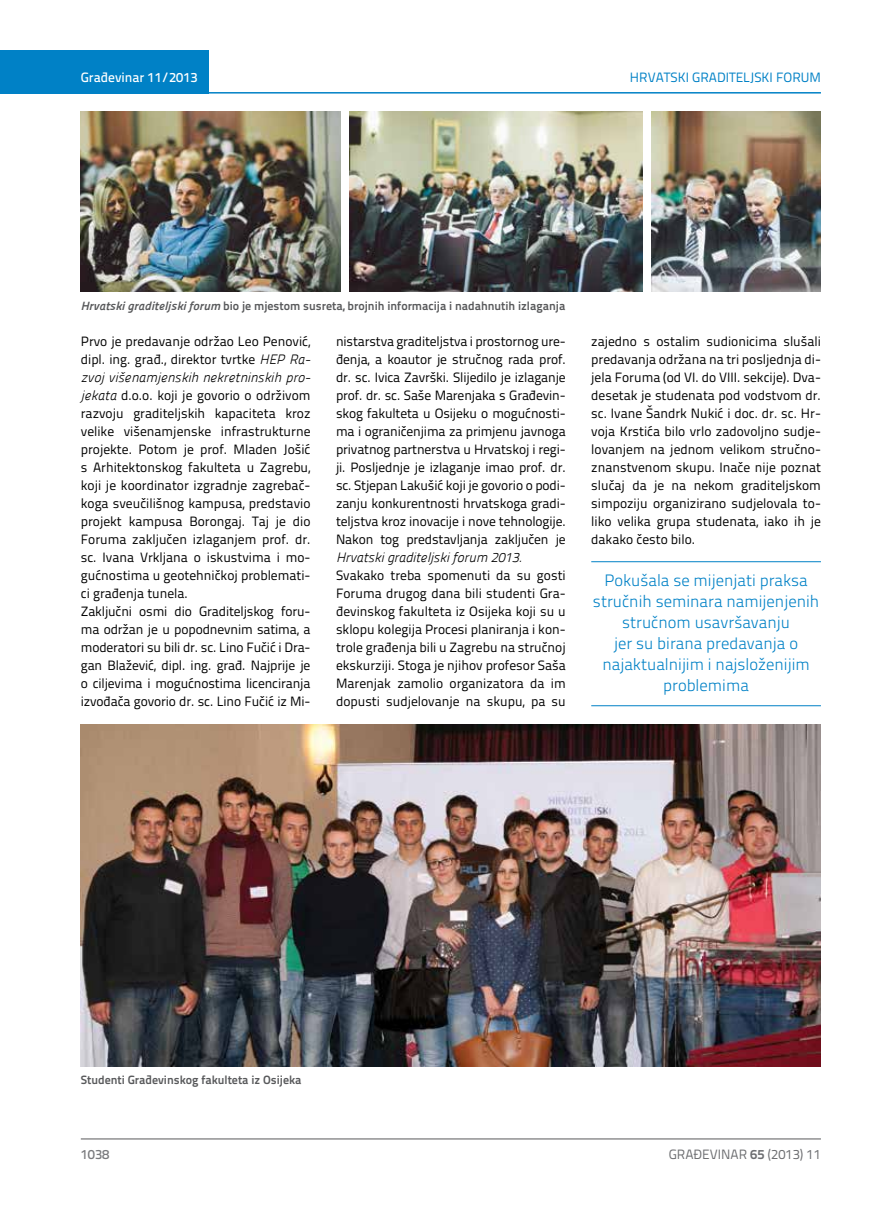
<style>
.page{position:relative;width:872px;height:1212px;background:#fff}
.page>*{position:absolute;margin:0;border:0;box-sizing:border-box;transform-origin:0 0}
.t1{font:300 16.5px/21px "Titillium Text 22 L";color:#0081c6;text-align:center}
.t2{font:13.5px/18px "Titillium Text 22 L";color:#000;text-align:justify}
.t3{font:italic 13.5px "Panefresco 250 wt";color:#000}
.t4{font:13.5px "Titillium Text 22 L";color:#0081c6}
.t5{font:13.5px "Titillium Text 22 L";color:#6d6e71}
.t6{font:500 13.5px "Titillium Text 22 L";color:#fff}
.t7{font:500 13.5px "Titillium Text 22 L";color:#797a7d}
.t8{font:700 12px "Titillium Text 22 L";color:#58595b}
.s1{font-family:"Panefresco 800 wt";font-weight:400;font-style:italic}
.s2{font-family:"Panefresco 250 wt";font-style:italic}
.s3{font-weight:700}
</style>
<div class="page">
<hr style="left:81px;top:1139px;width:740px;height:1px;background:#58595b">
<div style="left:0;top:50px;width:208px;height:44px;background:#0081c6"></div>
<hr style="left:0;top:92px;width:821px;height:2px;background:#0081c6">
<hr style="left:591px;top:561px;width:230px;height:1px;background:#0081c6">
<hr style="left:591px;top:705px;width:230px;height:1px;background:#0081c6">
<img style="left:81px;top:112px;width:259px;height:180px">
<img style="left:350px;top:112px;width:292px;height:180px">
<img style="left:651px;top:112px;width:169px;height:180px">
<img style="left:81px;top:724px;width:739px;height:342px">
<p class="t6" style="left:81px;top:67px;width:118px">Građevinar 11/2013</p>
<p class="t4" style="left:630px;top:68px;width:192px">HRVATSKI GRADITELJSKI FORUM</p>
<p class="t8" style="left:81px;top:296px;width:486px"><span class="s1">Hrvatski graditeljski forum</span> bio je mjestom susreta, brojnih informacija i nadahnutih izlaganja</p>
<p class="t2" style="left:81px;top:331px;width:231px">Prvo je predavanje održao Leo Penović, dipl. ing. građ., direktor tvrtke <span class="s2">HEP Ra-</span></p>
<p class="t3" style="left:81px;top:367px;width:231px">zvoj višenamjenskih nekretninskih pro-</p>
<p class="t2" style="left:81px;top:385px;width:231px;text-align:left"><span class="s2">jekata</span> d.o.o. koji je govorio o održivom razvoju graditeljskih kapaciteta kroz velike višenamjenske infrastrukturne projekte. Potom je prof. Mladen Jošić s Arhitektonskog fakulteta u Zagrebu, koji je koordinator izgradnje zagrebač&shy;koga sveučilišnog kampusa, predstavio projekt kampusa Borongaj. Taj je dio Foruma zaključen izlaganjem prof. dr. sc. Ivana Vrkljana o iskustvima i mo&shy;gućnostima u geotehničkoj problemati&shy;ci građenja tunela.<br>Zaključni osmi dio Graditeljskog foru&shy;ma održan je u popodnevnim satima, a moderatori su bili dr. sc. Lino Fučić i Dra&shy;gan Blažević, dipl. ing. građ. Najprije je o ciljevima i mogućnostima licenciranja izvođača govorio dr. sc. Lino Fučić iz Mi-</p>
<p class="t2" style="left:336px;top:331px;width:231px">nistarstva graditeljstva i prostornog ure&shy;đenja, a koautor je stručnog rada prof. dr. sc. Ivica Završki. Slijedilo je izlaganje prof. dr. sc. Saše Marenjaka s Građevin&shy;skog fakulteta u Osijeku o mogućnosti&shy;ma i ograničenjima za primjenu javnoga privatnog partnerstva u Hrvatskoj i regi&shy;ji. Posljednje je izlaganje imao prof. dr. sc. Stjepan Lakušić koji je govorio o podi&shy;zanju konkurentnosti hrvatskoga gradi&shy;teljstva kroz inovacije i nove tehnologije.<br>Nakon tog predstavljanja zaključen je</p>
<p class="t3" style="left:336px;top:547px;width:188px">Hrvatski graditeljski forum 2013.</p>
<p class="t2" style="left:336px;top:565px;width:231px">Svakako treba spomenuti da su gosti Foruma drugog dana bili studenti Gra&shy;đevinskog fakulteta iz Osijeka koji su u sklopu kolegija Procesi planiranja i kon&shy;trole građenja bili u Zagrebu na stručnoj ekskurziji. Stoga je njihov profesor Saša Marenjak zamolio organizatora da im dopusti sudjelovanje na skupu, pa su</p>
<p class="t2" style="left:591px;top:331px;width:231px">zajedno s ostalim sudionicima slušali predavanja održana na tri posljednja di&shy;jela Foruma (od VI. do VIII. sekcije). Dva&shy;desetak je studenata pod vodstvom dr. sc. Ivane Šandrk Nukić i doc. dr. sc. Hr&shy;voja Krstića bilo vrlo zadovoljno sudje&shy;lovanjem na jednom velikom stručno&shy;znanstvenom skupu. Inače nije poznat slučaj da je na nekom graditeljskom simpoziju organizirano sudjelovala to&shy;liko velika grupa studenata, iako ih je dakako često bilo.</p>
<p class="t1" style="left:593px;top:569px;width:228px">Pokušala se mijenjati praksa stručnih seminara namijenjenih stručnom usavršavanju<br>jer su birana predavanja o najaktualnijim i najsloženijim problemima</p>
<p class="t8" style="left:81px;top:1071px;width:222px">Studenti Građevinskog fakulteta iz Osijeka</p>
<p class="t7" style="left:81px;top:1144px;width:30px">1038</p>
<p class="t5" style="left:669px;top:1144px;width:154px">GRAĐEVINAR <span class="s3">65</span> (2013) 11</p>
</div>
